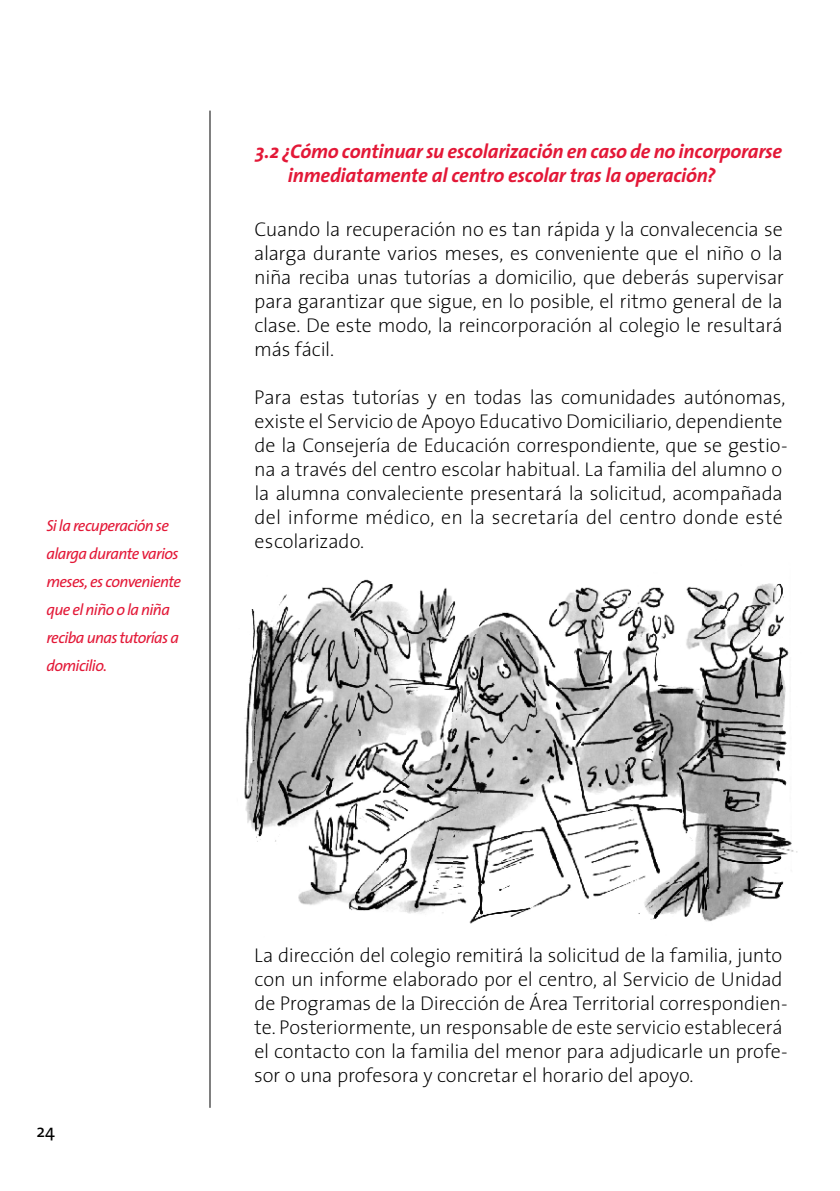
<style>
.page{position:relative;width:840px;height:1191px;background:#fff}
.page>*{position:absolute;margin:0;border:0;box-sizing:border-box;transform-origin:0 0}
.t1{font:200 20px/24px "The Sans 2";letter-spacing:-.01em;color:#000}
.t2{font:italic 700 20px/24px "The Sans 7";letter-spacing:-.01em;color:#e31837}
.t3{font:18px "The Sans 5";color:#000}
.t4{font:italic 16px/28px "The Sans 5";letter-spacing:-.04em;color:#e31837}
</style>
<div class="page">
<img style="left:244px;top:579px;width:554px;height:345px">
<hr style="left:209px;top:111px;width:1px;height:996px;background:#000">
<p class="t4" style="left:46px;top:511px;width:136px">Si la recuperación se alarga durante varios meses, es conveniente que el niño o la niña reciba unas tutorías a domicilio.</p>
<p class="t2" style="left:288px;top:138px;width:495px;text-indent:-32px">3.2 ¿Cómo continuar su escolarización en caso de no incorporarse inmediatamente al centro escolar tras la operación?</p>
<p class="t1" style="left:254px;top:216px;width:531px;text-align:justify">Cuando la recuperación no es tan rápida y la convalecencia se alarga durante varios meses, es conveniente que el niño o la niña reciba unas tutorías a domicilio, que deberás supervisar para garantizar que sigue, en lo posible, el ritmo general de la clase. De este modo, la reincorporación al colegio le resultará más fácil.</p>
<p class="t1" style="left:254px;top:384px;width:534px">Para estas tutorías y en todas las comunidades autónomas, existe el Servicio de Apoyo Educativo Domiciliario, dependiente de la Consejería de Educación correspondiente, que se gestio&shy;na a través del centro escolar habitual. La familia del alumno o la alumna convaleciente presentará la solicitud, acompañada del informe médico, en la secretaría del centro donde esté escolarizado.</p>
<p class="t3" style="left:37px;top:1116px;width:20px">24</p>
<p class="t1" style="left:254px;top:942px;width:534px">La dirección del colegio remitirá la solicitud de la familia, junto con un informe elaborado por el centro, al Servicio de Unidad de Programas de la Dirección de Área Territorial correspondien&shy;te. Posteriormente, un responsable de este servicio establecerá el contacto con la familia del menor para adjudicarle un profe&shy;sor o una profesora y concretar el horario del apoyo.</p>
</div>
